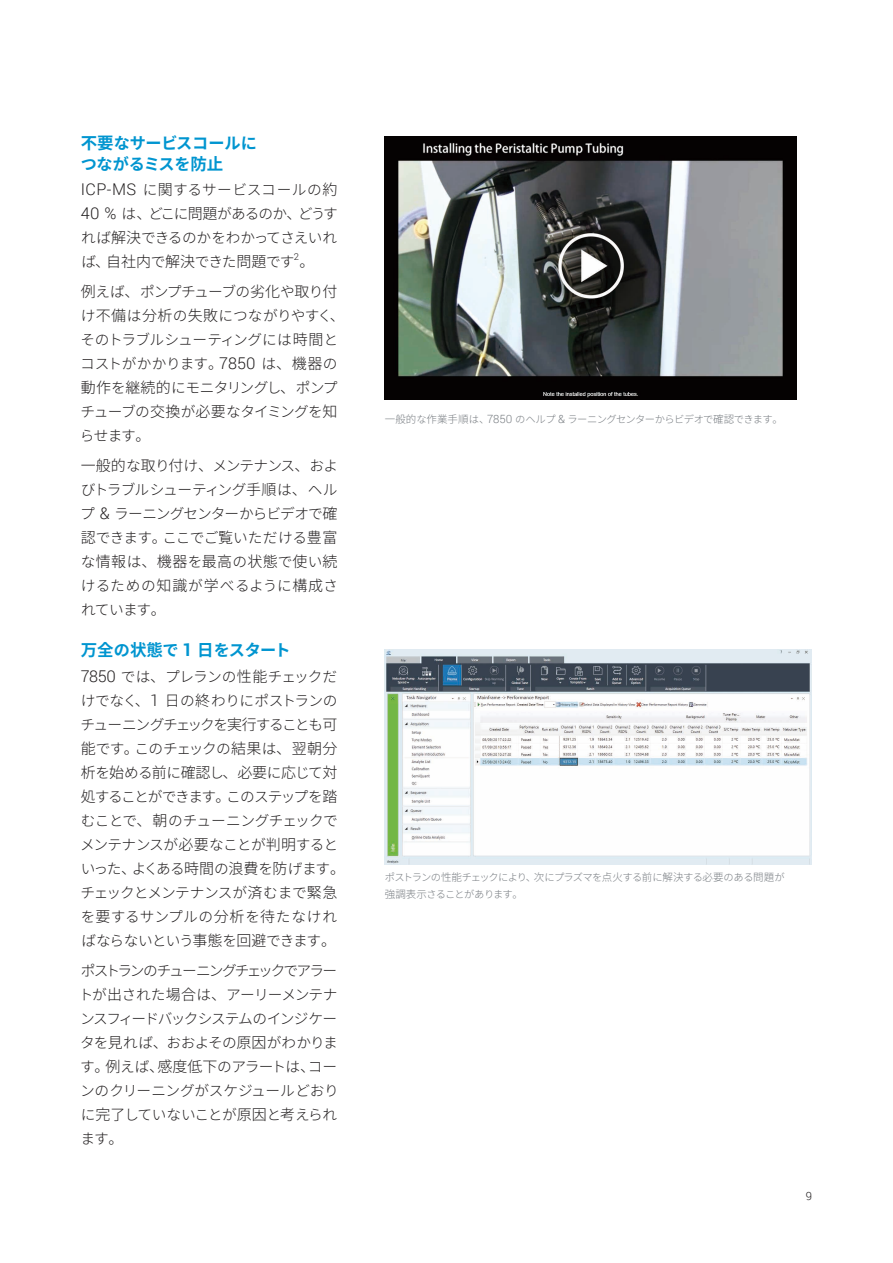
<style>
.page{position:relative;width:893px;height:1263px;background:#fff}
.page>*{position:absolute;margin:0;border:0;box-sizing:border-box;transform-origin:0 0}
.t1{font:700 16.2px/21px "Noto Sans CJ Kjp";letter-spacing:-.02em;color:#0095d0}
.t2{font:300 15px "Noto Sans CJ Kjp";color:#221f20}
.t3{font:300 14.7px/24px "Noto Sans CJ Kjp";letter-spacing:-.05em;color:#221f20;text-align:justify}
.t4{font:300 11.4px "Roboto";color:#221f20}
.t5{font:300 10.35px/16.5px "Noto Sans CJ Kjp";letter-spacing:-.07em;color:#787d82}
.t6{font:300 9.45px "Roboto";color:#221f20}
.s1{font-size:16.5px}
.s2{font-family:"Roboto";font-size:16.2px}
.s3{font-size:15px}
.s4{font-size:14.7px}
.s5{font-family:"Roboto";font-size:17.85px}
.s6{font-size:10.5px}
.s7{font-family:"Roboto";font-size:11.4px}
</style>
<div class="page">
<img style="left:384px;top:649px;width:427px;height:215px">
<img style="left:385px;top:136px;width:411px;height:264px">
<p class="t1" style="left:81px;top:132px;width:178px"><span class="s1">不要</span>なサービスコールにつながるミスを<span class="s1">防止</span></p>
<p class="t3" style="left:81px;top:178px;width:258px"><span class="s2">ICP-MS</span> に<span class="s3">関</span>するサービスコールの<span class="s3">約</span><span class="s2">40 %</span> は<span class="s3">、</span>どこに<span class="s3">問題</span>があるのか<span class="s3">、</span>どうすれば<span class="s3">解決</span>できるのかをわかってさえいれ</p>
<p class="t2" style="left:81px;top:253px;width:235px"><span class="s4">ば</span>、自社内<span class="s4">で</span>解決<span class="s4">できた</span>問題<span class="s4">です</span>。</p>
<p class="t6" style="left:294px;top:250px;width:7px">2</p>
<p class="t3" style="left:80px;top:280px;width:266px;text-align:left"><span class="s3">例</span>えば<span class="s3">、</span>ポンプチューブの<span class="s3">劣化</span>や<span class="s3">取</span>り<span class="s3">付</span>け<span class="s3">不備</span>は<span class="s3">分析</span>の<span class="s3">失敗</span>につながりやすく<span class="s3">、</span>そのトラブルシューティングには<span class="s3">時間</span>とコストがかかります<span class="s3">。</span><span class="s2">7850</span> は<span class="s3">、機器</span>の<span class="s3">動作</span>を<span class="s3">継続的</span>にモニタリングし<span class="s3">、</span>ポンプチューブの<span class="s3">交換</span>が<span class="s3">必要</span>なタイミングを<span class="s3">知</span>らせます<span class="s3">。</span></p>
<p class="t3" style="left:80px;top:454px;width:260px"><span class="s3">一般的</span>な<span class="s3">取</span>り<span class="s3">付</span>け<span class="s3">、</span>メンテナンス<span class="s3">、</span>およびトラブルシューティング<span class="s3">手順</span>は<span class="s3">、</span>ヘルプ <span class="s2">&amp;</span> ラーニングセンターからビデオで<span class="s3">確認</span>できます<span class="s3">。</span>ここでご<span class="s3">覧</span>いただける<span class="s3">豊富</span></p>
<p class="t2" style="left:81px;top:553px;width:258px"><span class="s4">な</span>情報<span class="s4">は</span>、機器<span class="s4">を</span>最高<span class="s4">の</span>状態<span class="s4">で</span>使<span class="s4">い</span>続</p>
<p class="t3" style="left:81px;top:574px;width:259px">けるための<span class="s3">知識</span>が<span class="s3">学</span>べるように<span class="s3">構成</span>されています<span class="s3">。</span></p>
<p class="t1" style="left:81px;top:640px;width:211px"><span class="s1">万全</span>の<span class="s1">状態</span>で <span class="s5">1</span> <span class="s1">日</span>をスタート</p>
<p class="t3" style="left:80px;top:665px;width:259px"><span class="s2">7850</span> では<span class="s3">、</span>プレランの<span class="s3">性能</span>チェックだけでなく<span class="s3">、</span><span class="s2">1</span> <span class="s3">日</span>の<span class="s3">終</span>わりにポストランのチューニングチェックを<span class="s3">実行</span>することも<span class="s3">可能</span>です<span class="s3">。</span>このチェックの<span class="s3">結果</span>は<span class="s3">、翌朝分</span></p>
<p class="t2" style="left:81px;top:764px;width:258px">析<span class="s4">を</span>始<span class="s4">める</span>前<span class="s4">に</span>確認<span class="s4">し</span>、必要<span class="s4">に</span>応<span class="s4">じて</span>対</p>
<p class="t3" style="left:80px;top:785px;width:266px;text-align:left"><span class="s3">処</span>することができます<span class="s3">。</span>このステップを<span class="s3">踏</span>むことで<span class="s3">、朝</span>のチューニングチェックでメンテナンスが<span class="s3">必要</span>なことが<span class="s3">判明</span>するといった<span class="s3">、</span>よくある<span class="s3">時間</span>の<span class="s3">浪費</span>を<span class="s3">防</span>げます<span class="s3">。</span>チェックとメンテナンスが<span class="s3">済</span>むまで<span class="s3">緊急</span>を<span class="s3">要</span>するサンプルの<span class="s3">分析</span>を<span class="s3">待</span>たなければならないという<span class="s3">事態</span>を<span class="s3">回避</span>できます<span class="s3">。</span></p>
<p class="t3" style="left:79px;top:959px;width:261px">ポストランのチューニングチェックでアラートが<span class="s3">出</span>された<span class="s3">場合</span>は<span class="s3">、</span>アーリーメンテナンスフィードバックシステムのインジケータを<span class="s3">見</span>れば<span class="s3">、</span>おおよその<span class="s3">原因</span>がわかります<span class="s3">。例</span>えば<span class="s3">、感度低下</span>のアラートは<span class="s3">、</span>コーンのクリーニングがスケジュールどおりに<span class="s3">完了</span>していないことが<span class="s3">原因</span>と<span class="s3">考</span>えられます<span class="s3">。</span></p>
<p class="t5" style="left:385px;top:411px;width:400px"><span class="s6">一般的</span>な<span class="s6">作業手順</span>は<span class="s6">、</span><span class="s7">7850</span> のヘルプ <span class="s7">&amp;</span> ラーニングセンターからビデオで<span class="s6">確認</span>できます<span class="s6">。</span></p>
<p class="t5" style="left:385px;top:869px;width:401px">ポストランの<span class="s6">性能</span>チェックにより<span class="s6">、次</span>にプラズマを<span class="s6">点火</span>する<span class="s6">前</span>に<span class="s6">解決</span>する<span class="s6">必要</span>のある<span class="s6">問題</span>が<span class="s6">強調表示</span>さることがあります<span class="s6">。</span></p>
<p class="t4" style="left:806px;top:1188px;width:8px">9</p>
</div>
